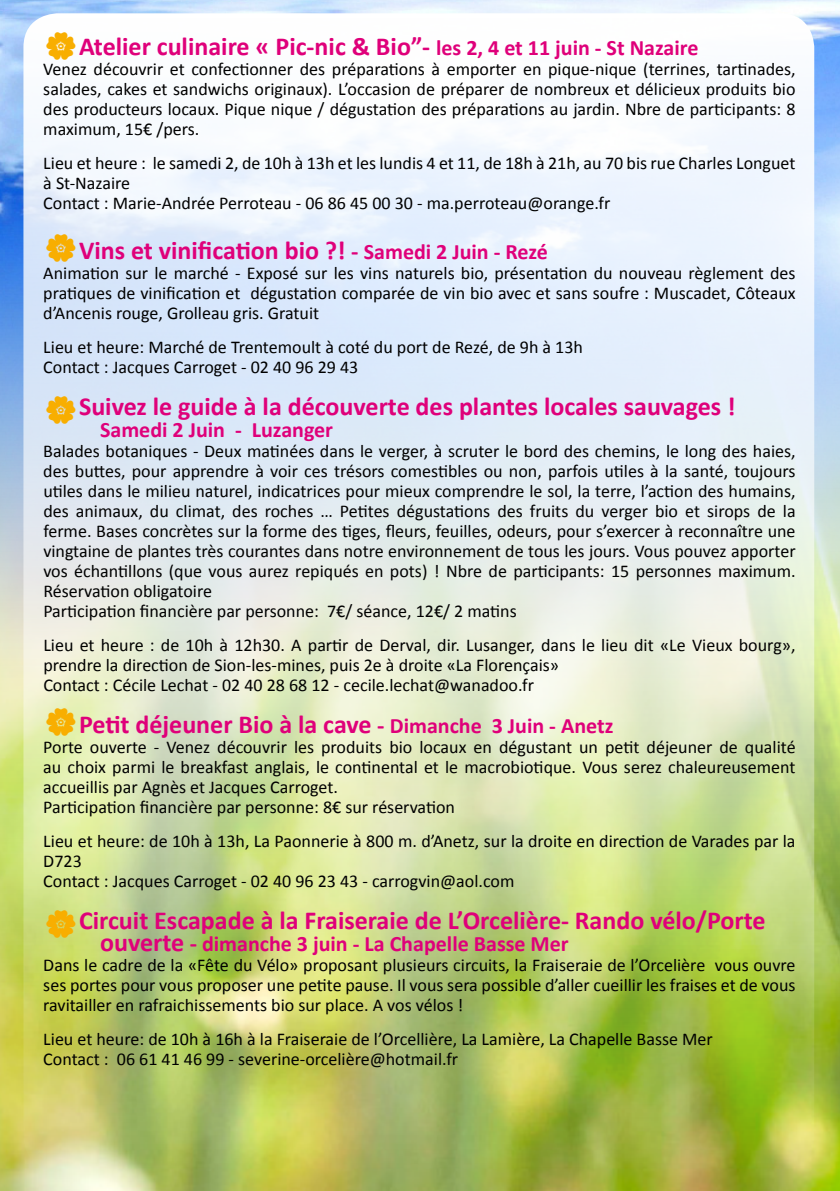
<style>
.page{position:relative;width:840px;height:1191px;background:#fff}
.page>*{position:absolute;margin:0;border:0;box-sizing:border-box;transform-origin:0 0}
.t1{font:700 26px "Calibri";color:#df007a}
.t2{font:700 22px "Calibri";color:#df007a}
.t3{font:18px/20px "Calibri";color:#000}
.s1{font-size:22px}
.s2{font-size:24px}
.s3{font-size:26px}
</style>
<div class="page">
<img style="left:0;top:686px;width:839px;height:505px">
<img style="left:0;top:0;width:839px;height:686px">
<img style="left:23px;top:13px;width:790px;height:1158px;border-radius:34px">
<svg style="left:47px;top:31px;width:29px;height:29px"></svg>
<svg style="left:47px;top:233px;width:29px;height:29px"></svg>
<svg style="left:47px;top:395px;width:29px;height:29px"></svg>
<svg style="left:47px;top:707px;width:29px;height:29px"></svg>
<svg style="left:47px;top:909px;width:29px;height:29px"></svg>
<h1 class="t1" style="left:79px;top:30px;width:620px">Atelier culinaire « Pic-nic &amp; Bio”- <span class="s1">les 2, 4 et 11 juin - St Nazaire</span></h1>
<p class="t3" style="left:43px;top:58px;width:753px;text-align:justify">Venez découvrir et confectionner des préparations à emporter en pique-nique (terrines, tartinades, salades, cakes et sandwichs originaux). L’occasion de préparer de nombreux et délicieux produits bio des producteurs locaux. Pique nique / dégustation des préparations au jardin. Nbre de participants: 8 maximum, 15€ /pers.</p>
<p class="t3" style="left:43px;top:152px;width:753px">Lieu et heure : le samedi 2, de 10h à 13h et les lundis 4 et 11, de 18h à 21h, au 70 bis rue Charles Longuet à St-Nazaire<br>Contact : Marie-Andrée Perroteau - 06 86 45 00 30 - ma.perroteau@orange.fr</p>
<h1 class="t1" style="left:79px;top:234px;width:470px">Vins et vinification bio ?! <span class="s2">-</span> <span class="s1">Samedi 2 Juin - Rezé</span></h1>
<p class="t3" style="left:43px;top:262px;width:753px;text-align:justify">Animation sur le marché - Exposé sur les vins naturels bio, présentation du nouveau règlement des pratiques de vinification et dégustation comparée de vin bio avec et sans soufre : Muscadet, Côteaux d’Ancenis rouge, Grolleau gris. Gratuit</p>
<p class="t3" style="left:43px;top:336px;width:541px">Lieu et heure: Marché de Trentemoult à coté du port de Rezé, de 9h à 13h<br>Contact : Jacques Carroget - 02 40 96 29 43</p>
<h1 class="t1" style="left:79px;top:390px;width:657px">Suivez le guide à la découverte des plantes locales sauvages !</h1>
<p class="t2" style="left:100px;top:416px;width:234px">Samedi 2 Juin - Luzanger</p>
<p class="t3" style="left:43px;top:440px;width:753px">Balades botaniques - Deux matinées dans le verger, à scruter le bord des chemins, le long des haies, des buttes, pour apprendre à voir ces trésors comestibles ou non, parfois utiles à la santé, toujours utiles dans le milieu naturel, indicatrices pour mieux comprendre le sol, la terre, l’action des humains, des animaux, du climat, des roches … Petites dégustations des fruits du verger bio et sirops de la ferme. Bases concrètes sur la forme des tiges, fleurs, feuilles, odeurs, pour s’exercer à reconnaître une vingtaine de plantes très courantes dans notre environnement de tous les jours. Vous pouvez apporter vos échantillons (que vous aurez repiqués en pots) ! Nbre de participants: 15 personnes maximum.<br>Réservation obligatoire<br>Participation financière par personne: 7€/ séance, 12€/ 2 matins</p>
<p class="t3" style="left:43px;top:634px;width:753px">Lieu et heure : de 10h à 12h30. A partir de Derval, dir. Lusanger, dans le lieu dit «Le Vieux bourg», prendre la direction de Sion-les-mines, puis 2e à droite «La Florençais»<br>Contact : Cécile Lechat - 02 40 28 68 12 - cecile.lechat@wanadoo.fr</p>
<h1 class="t1" style="left:79px;top:708px;width:535px">Petit déjeuner Bio à la cave <span class="s2">-</span> <span class="s1">Dimanche 3 Juin - Anetz</span></h1>
<p class="t3" style="left:43px;top:736px;width:753px">Porte ouverte - Venez découvrir les produits bio locaux en dégustant un petit déjeuner de qualité au choix parmi le breakfast anglais, le continental et le macrobiotique. Vous serez chaleureusement accueillis par Agnès et Jacques Carroget.<br>Participation financière par personne: 8€ sur réservation</p>
<p class="t3" style="left:43px;top:830px;width:753px">Lieu et heure: de 10h à 13h, La Paonnerie à 800 m. d’Anetz, sur la droite en direction de Varades par la<br>D723<br>Contact : Jacques Carroget - 02 40 96 23 43 - carrogvin@aol.com</p>
<h1 class="t1" style="left:79px;top:904px;width:687px">Circuit Escapade à la Fraiseraie de L’Orcelière- Rando vélo/Porte</h1>
<p class="t2" style="left:100px;top:930px;width:470px"><span class="s3">ouverte</span> <span class="s2">-</span> dimanche 3 juin - La Chapelle Basse Mer</p>
<p class="t3" style="left:43px;top:954px;width:753px;text-align:justify">Dans le cadre de la «Fête du Vélo» proposant plusieurs circuits, la Fraiseraie de l’Orcelière vous ouvre ses portes pour vous proposer une petite pause. Il vous sera possible d’aller cueillir les fraises et de vous ravitailler en rafraichissements bio sur place. A vos vélos !</p>
<p class="t3" style="left:43px;top:1028px;width:670px">Lieu et heure: de 10h à 16h à la Fraiseraie de l’Orcellière, La Lamière, La Chapelle Basse Mer<br>Contact : 06 61 41 46 99 - severine-orcelière@hotmail.fr</p>
</div>
